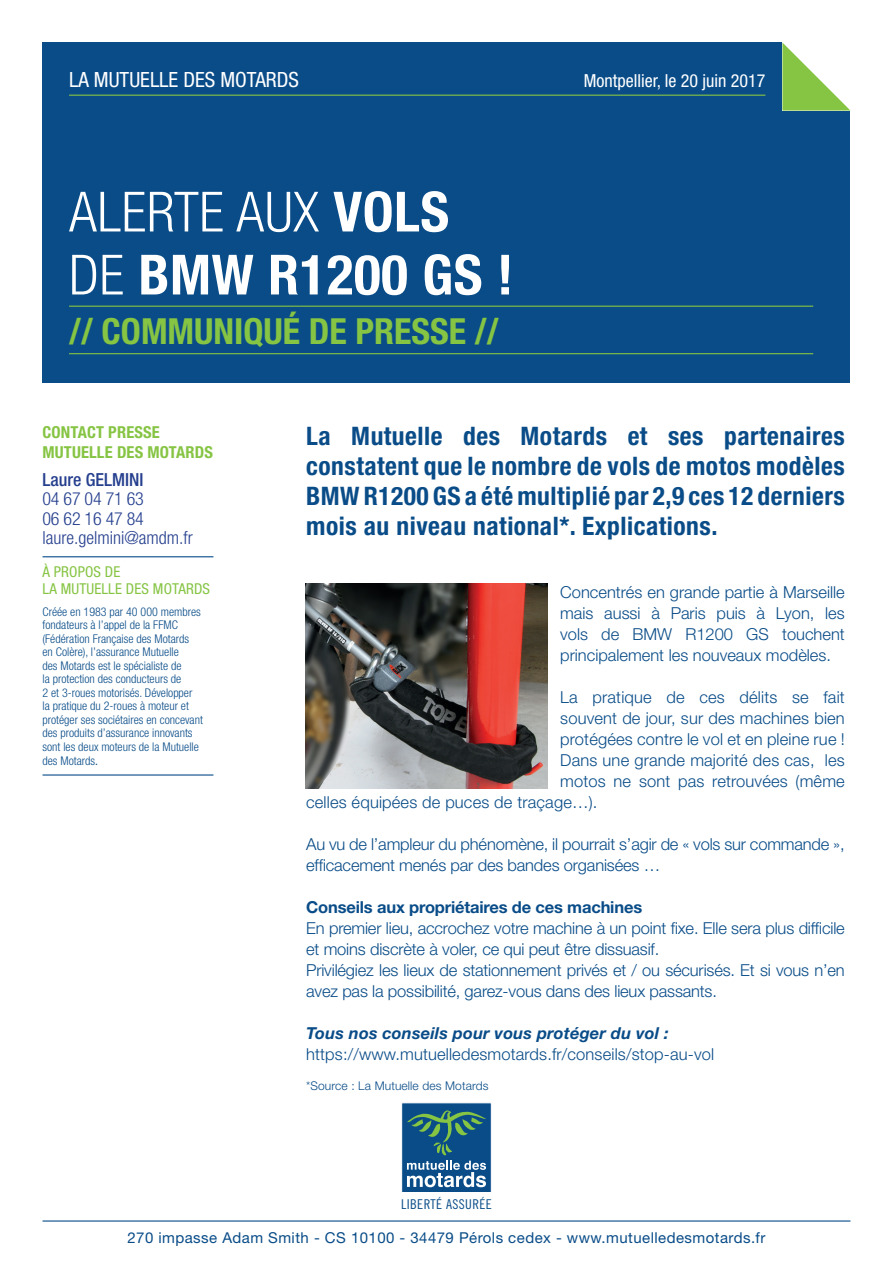
<style>
.page{position:relative;width:893px;height:1263px;background:#fff}
.page>*{position:absolute;margin:0;border:0;box-sizing:border-box;transform-origin:0 0}
.t1{font:700 condensed 55.5px/63px "Helvetica Neue";letter-spacing:.01em;color:#fff}
.t2{font:700 condensed 36px "Helvetica Neue";color:#86c443}
.t3{font:700 condensed 25.5px/30px "Helvetica Neue";letter-spacing:.02em;color:#094c88;text-align:justify}
.t4{font:condensed 21px "Helvetica Neue";color:#fff}
.t5{font:300 condensed 18px/19.5px "Helvetica Neue";color:#253f8e}
.t6{font:condensed 18px "Helvetica Neue";color:#fff}
.t7{font:500 condensed 18px "Helvetica Neue";color:#253f8e}
.t8{font:300 16.5px/21px "Helvetica Neue";letter-spacing:-.01em;color:#094c88}
.t9{font:300 16.5px "Helvetica Neue";letter-spacing:.01em;color:#094c88}
.t10{font:700 16.5px "Helvetica Neue";letter-spacing:-.01em;color:#094c88}
.t11{font:italic 700 16.5px "Helvetica Neue";letter-spacing:.01em;color:#094c88}
.t12{font:700 condensed 16.5px/19.5px "Helvetica Neue";letter-spacing:.01em;color:#86c443}
.t13{font:15px "Helvetica Neue";letter-spacing:.03em;color:#094c88}
.t14{font:condensed 15px/16.5px "Helvetica Neue";letter-spacing:.01em;color:#86c443}
.t15{font:13.5px "Trade Gothic Cond Eighteen";letter-spacing:.03em;color:#094c88}
.t16{font:300 condensed 12px/13.5px "Helvetica Neue";color:#094c88}
.t17{font:300 12px "Helvetica Neue";letter-spacing:.01em;color:#094c88}
.s1{font-weight:300}
.s2{font-weight:400}
</style>
<div class="page">
<div style="left:43px;top:43px;width:807px;height:340px;background:#094c88"></div>
<hr style="left:69px;top:306px;width:744px;height:1px;background:#86c443">
<hr style="left:69px;top:353px;width:744px;height:1px;background:#86c443">
<svg style="left:782px;top:43px;width:68px;height:68px;background:#c2e1a0"></svg>
<div style="left:401px;top:1102px;width:91px;height:91px;background:#094c88;border:1px solid #fff"></div>
<svg style="left:407px;top:1110px;width:79px;height:77px"></svg>
<hr style="left:69px;top:95px;width:696px;height:1px;background:#86c443">
<hr style="left:43px;top:1220px;width:807px;height:1px;background:#094c88">
<hr style="left:43px;top:556px;width:170px;height:1px;background:#094c88">
<hr style="left:43px;top:774px;width:170px;height:1px;background:#094c88">
<img style="left:306px;top:583px;width:241px;height:206px">
<p class="t4" style="left:69px;top:67px;width:231px">LA MUTUELLE DES MOTARDS</p>
<h1 class="t1" style="left:69px;top:179px;width:446px"><span class="s1">ALERTE AUX</span> VOLS<br><span class="s1">DE</span> BMW R1200 GS !</h1>
<h2 class="t2" style="left:69px;top:310px;width:431px">// COMMUNIQUÉ DE PRESSE //</h2>
<p class="t6" style="left:584px;top:70px;width:183px">Montpellier, le 20 juin 2017</p>
<p class="t12" style="left:43px;top:422px;width:172px">CONTACT PRESSE<br>MUTUELLE DES MOTARDS</p>
<p class="t7" style="left:43px;top:468px;width:102px">Laure GELMINI</p>
<p class="t5" style="left:43px;top:489px;width:152px">04 67 04 71 63<br>06 62 16 47 84 laure.gelmini@amdm.fr</p>
<p class="t14" style="left:43px;top:564px;width:169px">À PROPOS DE<br>LA MUTUELLE DES MOTARDS</p>
<p class="t16" style="left:43px;top:605px;width:162px">Créée en 1983 par 40 000 membres fondateurs à l’appel de la FFMC (Fédération Française des Motards<br>en Colère), l’assurance Mutuelle<br>des Motards est le spécialiste de<br>la protection des conducteurs de<br>2 et 3-roues motorisés. Développer<br>la pratique du 2-roues à moteur et protéger ses sociétaires en concevant des produits d’assurance innovants sont les deux moteurs de la Mutuelle des Motards<span class="s2">.</span></p>
<h3 class="t3" style="left:306px;top:421px;width:540px">La Mutuelle des Motards et ses partenaires constatent que le nombre de vols de motos modèles BMW R1200 GS a été multiplié par 2,9 ces 12 derniers mois au niveau national*. Explications.</h3>
<p class="t8" style="left:560px;top:581px;width:286px;text-align:justify">Concentrés en grande partie à Marseille mais aussi à Paris puis à Lyon, les vols de BMW R1200 GS touchent principalement les nouveaux modèles.</p>
<p class="t9" style="left:560px;top:687px;width:286px">La pratique de ces délits se fait</p>
<p class="t9" style="left:560px;top:708px;width:286px">souvent de jour, sur des machines bien</p>
<p class="t9" style="left:560px;top:729px;width:286px">protégées contre le vol et en pleine rue !</p>
<p class="t9" style="left:560px;top:750px;width:286px">Dans une grande majorité des cas, les</p>
<p class="t9" style="left:560px;top:771px;width:286px">motos ne sont pas retrouvées (même</p>
<p class="t9" style="left:306px;top:792px;width:293px">celles équipées de puces de traçage…).</p>
<p class="t8" style="left:306px;top:833px;width:540px">Au vu de l’ampleur du phénomène, il pourrait s’agir de « vols sur commande », efficacement menés par des bandes organisées …</p>
<p class="t10" style="left:306px;top:897px;width:337px">Conseils aux propriétaires de ces machines</p>
<p class="t8" style="left:306px;top:917px;width:540px">En premier lieu, accrochez votre machine à un point fixe. Elle sera plus difficile et moins discrète à voler, ce qui peut être dissuasif.<br>Privilégiez les lieux de stationnement privés et / ou sécurisés. Et si vous n’en avez pas la possibilité, garez-vous dans des lieux passants.</p>
<p class="t11" style="left:306px;top:1023px;width:364px">Tous nos conseils pour vous protéger du vol :</p>
<p class="t9" style="left:306px;top:1044px;width:410px">https://www.mutuelledesmotards.fr/conseils/stop-au-vol</p>
<p class="t17" style="left:306px;top:1078px;width:184px">*Source : La Mutuelle des Motards</p>
<p class="t15" style="left:401px;top:1196px;width:92px">LIBERTÉ ASSURÉE</p>
<p class="t13" style="left:127px;top:1229px;width:640px">270 impasse Adam Smith - CS 10100 - 34479 Pérols cedex - www.mutuelledesmotards.fr</p>
</div>
